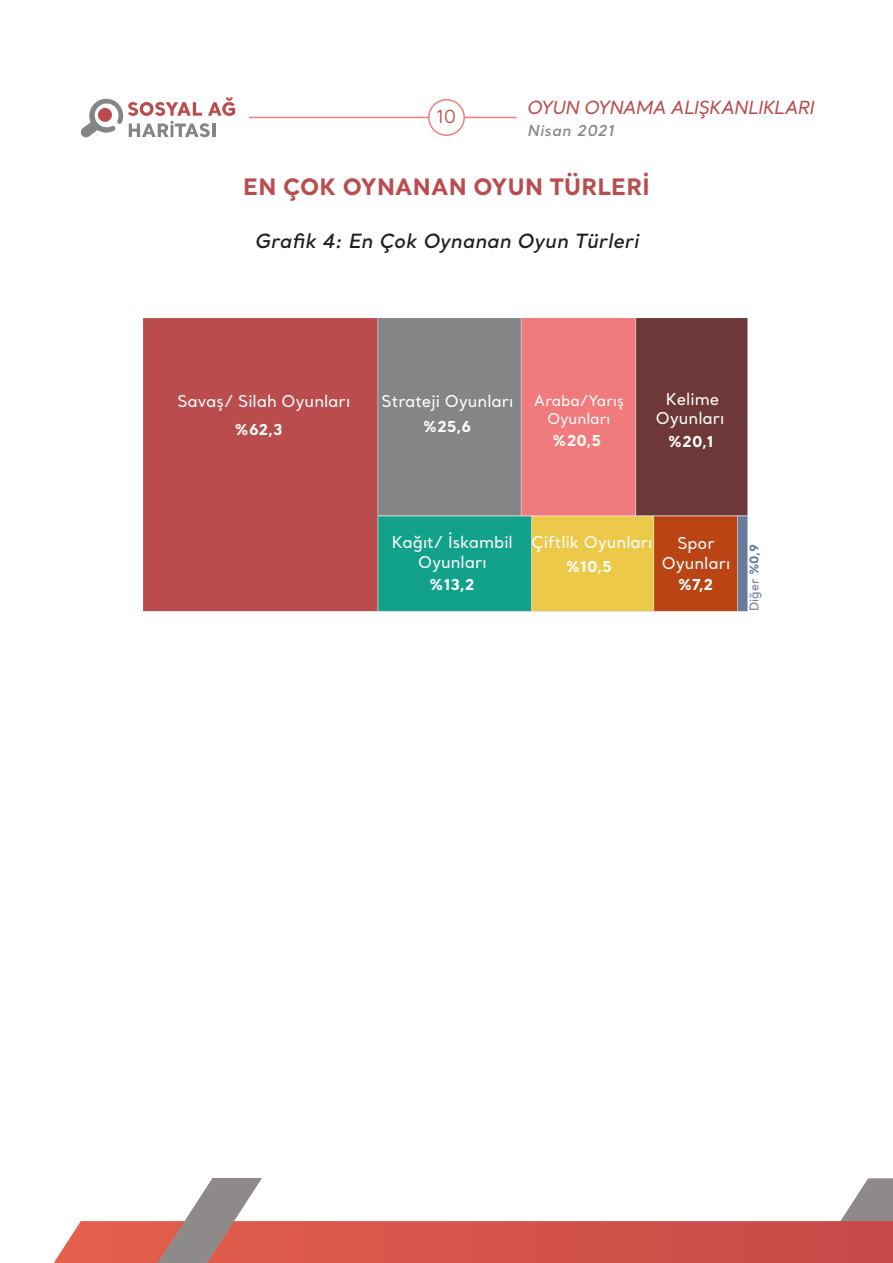
<style>
.page{position:relative;width:893px;height:1263px;background:#fff}
.page>*{position:absolute;margin:0;border:0;box-sizing:border-box;transform-origin:0 0}
.ANA_METIN{font:700 22.5px "Santral";letter-spacing:.005em;color:#ba4c4e}
.ANA_METIN-2{font:italic 600 19.5px "Santral";letter-spacing:.01em;color:#231f20}
.t1{font:italic 500 18px "Santral";letter-spacing:-.04em;color:#ba4c4e}
.t2{font:18px "Santral";color:#bc4c4e}
.t3{font:500 16.2px/19.5px "Santral";color:#fff;text-align:center}
.t4{font:700 15px "Santral";color:#fdfef9}
.t5{font:italic 600 15px "Santral";letter-spacing:.04em;color:#848587}
.t6{font:500 14.85px/17.9px "Santral";color:#fff;text-align:center}
.t7{font:500 12px "Santral";color:#6a7a9b}
.s1{font-weight:700}
</style>
<div class="page">
<svg style="left:54px;top:1178px;width:839px;height:85px"></svg>
<hr style="left:249px;top:117px;width:268px;height:1px;background:#f37d7d">
<div style="left:429px;top:100px;width:35px;height:35px;background:#fff;border-radius:50%"></div>
<div style="left:428px;top:99px;width:37px;height:37px;border:2px solid #f37d7d;border-radius:50%"></div>
<svg style="left:80px;top:98px;width:155px;height:40px"></svg>
<img style="left:143px;top:318px;width:604px;height:293px">
<p class="t2" style="left:436px;top:105px;width:21px">10</p>
<p class="t1" style="left:526px;top:96px;width:289px">OYUN OYNAMA ALIŞKANLIKLARI</p>
<p class="t5" style="left:527px;top:121px;width:88px">Nisan 2021</p>
<p class="ANA_METIN" style="left:243px;top:171px;width:408px">EN ÇOK OYNANAN OYUN TÜRLERİ</p>
<p class="ANA_METIN-2" style="left:254px;top:228px;width:386px">Grafik 4: En Çok Oynanan Oyun Türleri</p>
<p class="t3" style="left:177px;top:391px;width:174px">Savaş/ Silah Oyunları</p>
<p class="t3" style="left:382px;top:391px;width:133px">Strateji Oyunları</p>
<p class="t3" style="left:666px;top:389px;width:55px">Kelime</p>
<p class="t3" style="left:656px;top:408px;width:70px">Oyunları</p>
<p class="t6" style="left:534px;top:391px;width:92px">Araba/Yarış<br>Oyunları</p>
<p class="t4" style="left:423px;top:416px;width:50px">%25,6</p>
<p class="t4" style="left:235px;top:419px;width:50px">%62,3</p>
<p class="t4" style="left:552px;top:430px;width:51px">%20,5</p>
<p class="t4" style="left:668px;top:431px;width:47px">%20,1</p>
<p class="t3" style="left:392px;top:532px;width:123px">Kağıt/ İskambil</p>
<p class="t3" style="left:418px;top:552px;width:70px">Oyunları</p>
<p class="t4" style="left:429px;top:574px;width:47px">%13,2</p>
<p class="t3" style="left:531px;top:532px;width:123px">Çiftlik Oyunları</p>
<p class="t4" style="left:566px;top:556px;width:48px">%10,5</p>
<p class="t3" style="left:662px;top:533px;width:70px">Spor<br>Oyunları</p>
<p class="t4" style="left:678px;top:575px;width:37px">%7,2</p>
<p class="t7" style="left:746px;top:611px;width:69px;rotate:-90deg">Diğer <span class="s1">%0,9</span></p>
</div>
